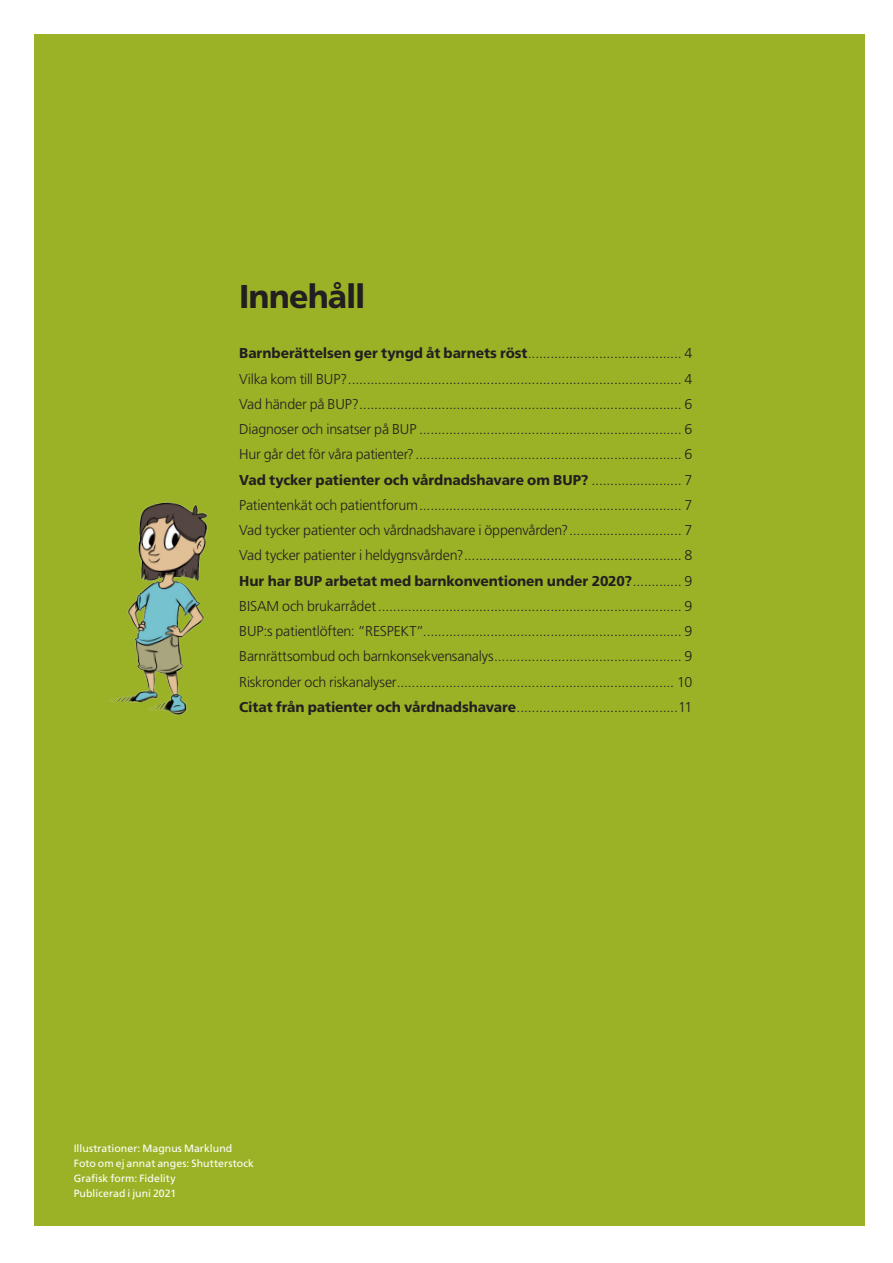
<style>
.page{position:relative;width:893px;height:1263px;background:#fff}
.page>*{position:absolute;margin:0;border:0;box-sizing:border-box;transform-origin:0 0}
.t1{font:800 33px "Frutiger SLLOTF";letter-spacing:-.03em;color:#231f20}
.Innehåll{font:300 14.25px "Frutiger SLLOTF";letter-spacing:-.015em;color:#231f20}
.Innehåll-2{font:800 14.25px "Frutiger SLLOTF";letter-spacing:-.005em;color:#231f20}
.P_Fakta{font:10.5px "Frutiger SLLOTF";letter-spacing:.005em;color:#fff}
.s1{font-weight:800}
.s2{font-weight:300}
</style>
<div class="page">
<div style="left:34px;top:34px;width:831px;height:1191px;background:#9cb226"></div>
<img style="left:109px;top:501px;width:99px;height:215px">
<h1 class="t1" style="left:239px;top:276px;width:128px">Innehåll</h1>
<p class="Innehåll" style="left:239px;top:345px;width:455px"><span class="s1">Barnberättelsen ger tyngd åt barnets röst</span>......................................... 4</p>
<p class="Innehåll" style="left:239px;top:371px;width:454px">Vilka kom till BUP?......................................................................................... 4</p>
<p class="Innehåll" style="left:239px;top:396px;width:454px">Vad händer på BUP?...................................................................................... 6</p>
<p class="Innehåll" style="left:239px;top:421px;width:454px">Diagnoser och insatser på BUP ...................................................................... 6</p>
<p class="Innehåll" style="left:239px;top:446px;width:454px">Hur går det för våra patienter?....................................................................... 6</p>
<p class="Innehåll-2" style="left:239px;top:471px;width:454px">Vad tycker patienter och vårdnadshavare om BUP? <span class="s2">........................ 7</span></p>
<p class="Innehåll" style="left:239px;top:497px;width:454px">Patientenkät och patientforum...................................................................... 7</p>
<p class="Innehåll" style="left:239px;top:522px;width:454px">Vad tycker patienter och vårdnadshavare i öppenvården?.............................. 7</p>
<p class="Innehåll" style="left:239px;top:547px;width:454px">Vad tycker patienter i heldygnsvården?.......................................................... 8</p>
<p class="Innehåll-2" style="left:239px;top:572px;width:454px">Hur har BUP arbetat med barnkonventionen under 2020?<span class="s2">............. 9</span></p>
<p class="Innehåll" style="left:239px;top:598px;width:454px">BISAM och brukarrådet................................................................................. 9</p>
<p class="Innehåll" style="left:239px;top:623px;width:455px">BUP:s patientlöften: ”RESPEKT”..................................................................... 9</p>
<p class="Innehåll" style="left:239px;top:648px;width:454px">Barnrättsombud och barnkonsekvensanalys.................................................. 9</p>
<p class="Innehåll" style="left:239px;top:674px;width:454px">Riskronder och riskanalyser.......................................................................... 10</p>
<p class="Innehåll" style="left:239px;top:699px;width:455px"><span class="s1">Citat från patienter och vårdnadshavare</span>...........................................11</p>
<p class="P_Fakta" style="left:74px;top:1142px;width:160px">Illustrationer: Magnus Marklund</p>
<p class="P_Fakta" style="left:74px;top:1157px;width:182px">Foto om ej annat anges: Shutterstock</p>
<p class="P_Fakta" style="left:74px;top:1172px;width:103px">Grafisk form: Fidelity</p>
<p class="P_Fakta" style="left:74px;top:1187px;width:104px">Publicerad i juni 2021</p>
</div>
